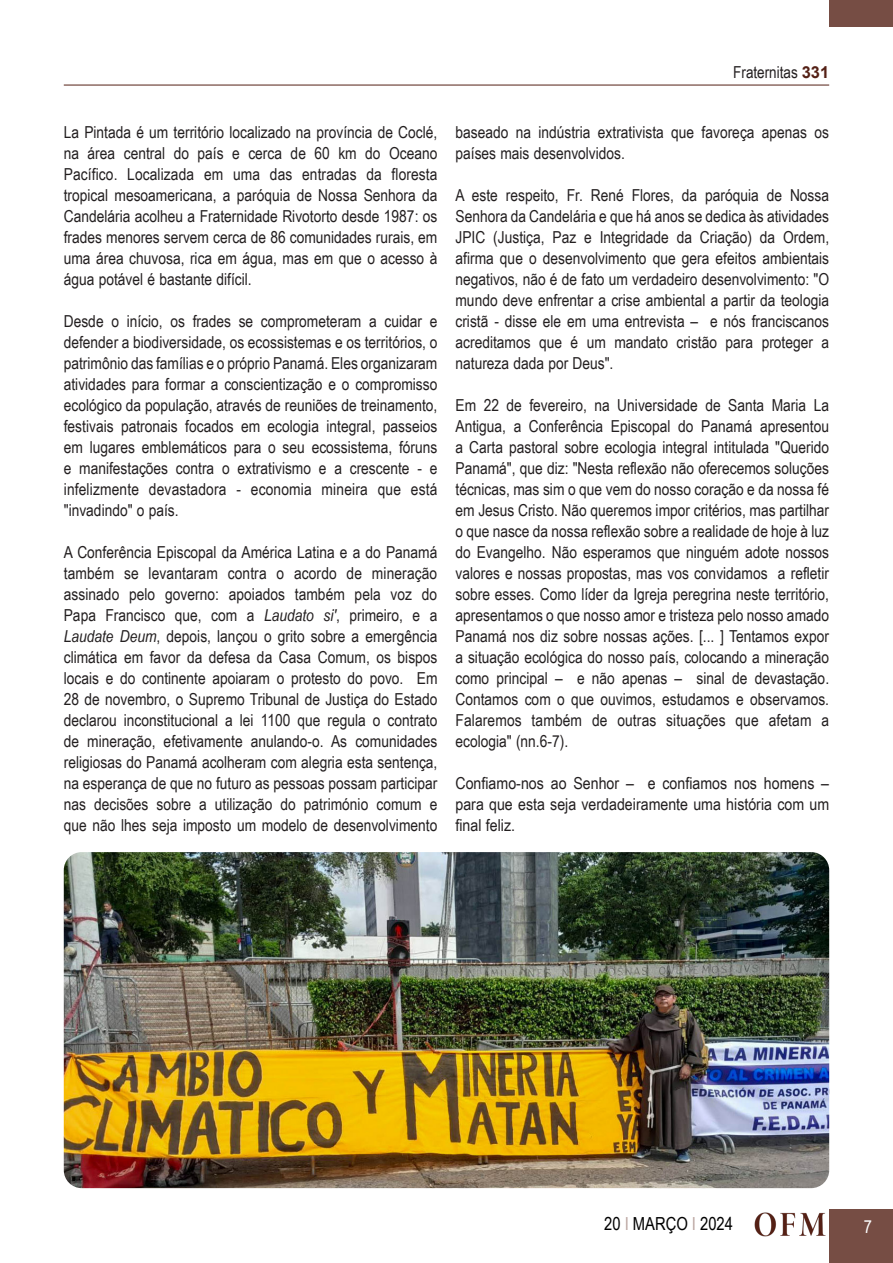
<style>
.page{position:relative;width:893px;height:1263px;background:#fff}
.page>*{position:absolute;margin:0;border:0;box-sizing:border-box;transform-origin:0 0}
.t1{font:18px "Arial Narrow";color:#000}
.t2{font:18px "Arial Narrow";color:#fff}
.Titolo{font:16.5px/21px "Arial Narrow";color:#231f20;text-align:justify}
.Titolo-2{font:16.5px/21px "Arial Narrow";color:#231f20;text-align:justify;scale:1.05 1}
.s1{font-family:"Arial";font-weight:700;color:#542015}
.s2{font-style:italic}
.s3{color:#bba6a1}
.s4{color:#000001}
</style>
<div class="page">
<div style="left:829px;top:1209px;width:64px;height:54px;background:#764d44"></div>
<hr style="left:64px;top:85px;width:765px;height:1px;background:#542015">
<div style="left:829px;top:0;width:64px;height:27px;background:#764d44"></div>
<img style="left:755px;top:1212px;width:71px;height:24px">
<img style="left:64px;top:852px;width:765px;height:336px">
<p class="Titolo" style="left:733px;top:61px;width:97px">Fraternitas <span class="s1">331</span></p>
<p class="Titolo" style="left:64px;top:121px;width:375px">La Pintada é um território localizado na província de Coclé, na área central do país e cerca de 60 km do Oceano Pacífico. Localizada em uma das entradas da floresta tropical mesoamericana, a paróquia de Nossa Senhora da Candelária acolheu a Fraternidade Rivotorto desde 1987: os frades menores servem cerca de 86 comunidades rurais, em uma área chuvosa, rica em água, mas em que o acesso à água potável é bastante difícil.</p>
<p class="Titolo" style="left:64px;top:310px;width:375px">Desde o início, os frades se comprometeram a cuidar e defender a biodiversidade, os ecossistemas e os territórios, o patrimônio das famílias e o próprio Panamá. Eles organizaram atividades para formar a conscientização e o compromisso ecológico da população, através de reuniões de treinamento, festivais patronais focados em ecologia integral, passeios em lugares emblemáticos para o seu ecossistema, fóruns e manifestações contra o extrativismo e a crescente - e infelizmente devastadora - economia mineira que está "invadindo" o país.</p>
<p class="Titolo" style="left:64px;top:541px;width:375px">A Conferência Episcopal da América Latina e a do Panamá também se levantaram contra o acordo de mineração assinado pelo governo: apoiados também pela voz do Papa Francisco que, com a <span class="s2">Laudato si'</span>, primeiro, e a <span class="s2">Laudate Deum</span>, depois, lançou o grito sobre a emergência climática em favor da defesa da Casa Comum, os bispos locais e do continente apoiaram o protesto do povo. Em 28 de novembro, o Supremo Tribunal de Justiça do Estado declarou inconstitucional a lei 1100 que regula o contrato de mineração, efetivamente anulando-o. As comunidades religiosas do Panamá acolheram com alegria esta sentença, na esperança de que no futuro as pessoas possam participar nas decisões sobre a utilização do património comum e que não lhes seja imposto um modelo de desenvolvimento</p>
<p class="Titolo" style="left:455px;top:121px;width:375px">baseado na indústria extrativista que favoreça apenas os países mais desenvolvidos.</p>
<p class="Titolo" style="left:455px;top:184px;width:375px">A este respeito, Fr. René Flores, da paróquia de Nossa Senhora da Candelária e que há anos se dedica às atividades JPIC (Justiça, Paz e Integridade da Criação) da Ordem, afirma que o desenvolvimento que gera efeitos ambientais negativos, não é de fato um verdadeiro desenvolvimento: "O mundo deve enfrentar a crise ambiental a partir da teologia cristã - disse ele em uma entrevista – e nós franciscanos acreditamos que é um mandato cristão para proteger a natureza dada por Deus".</p>
<p class="Titolo" style="left:455px;top:394px;width:375px">Em 22 de fevereiro, na Universidade de Santa Maria La Antigua, a Conferência Episcopal do Panamá apresentou a Carta pastoral sobre ecologia integral intitulada "Querido Panamá", que diz: "Nesta reflexão não oferecemos soluções técnicas, mas sim o que vem do nosso coração e da nossa fé em Jesus Cristo. Não queremos impor critérios, mas partilhar o que nasce da nossa reflexão sobre a realidade de hoje à luz do Evangelho. Não esperamos que ninguém adote nossos valores e nossas propostas, mas vos convidamos a refletir sobre esses. Como líder da Igreja peregrina neste território, apresentamos o que nosso amor e tristeza pelo nosso amado Panamá nos diz sobre nossas ações. [... ] Tentamos expor a situação ecológica do nosso país, colocando a mineração como principal – e não apenas – sinal de devastação.<br>Contamos com o que ouvimos, estudamos e observamos.<br>Falaremos também de outras situações que afetam a ecologia" (nn.6-7).</p>
<p class="Titolo-2" style="left:455px;top:772px;width:357px">Confiamo-nos ao Senhor – e confiamos nos homens – para que esta seja verdadeiramente uma história com um final feliz.</p>
<p class="t1" style="left:604px;top:1210px;width:130px">20 <span class="s3">I</span> <span class="s4">MARÇO</span> <span class="s3">I</span> 2024</p>
<p class="t2" style="left:864px;top:1213px;width:10px">7</p>
</div>
